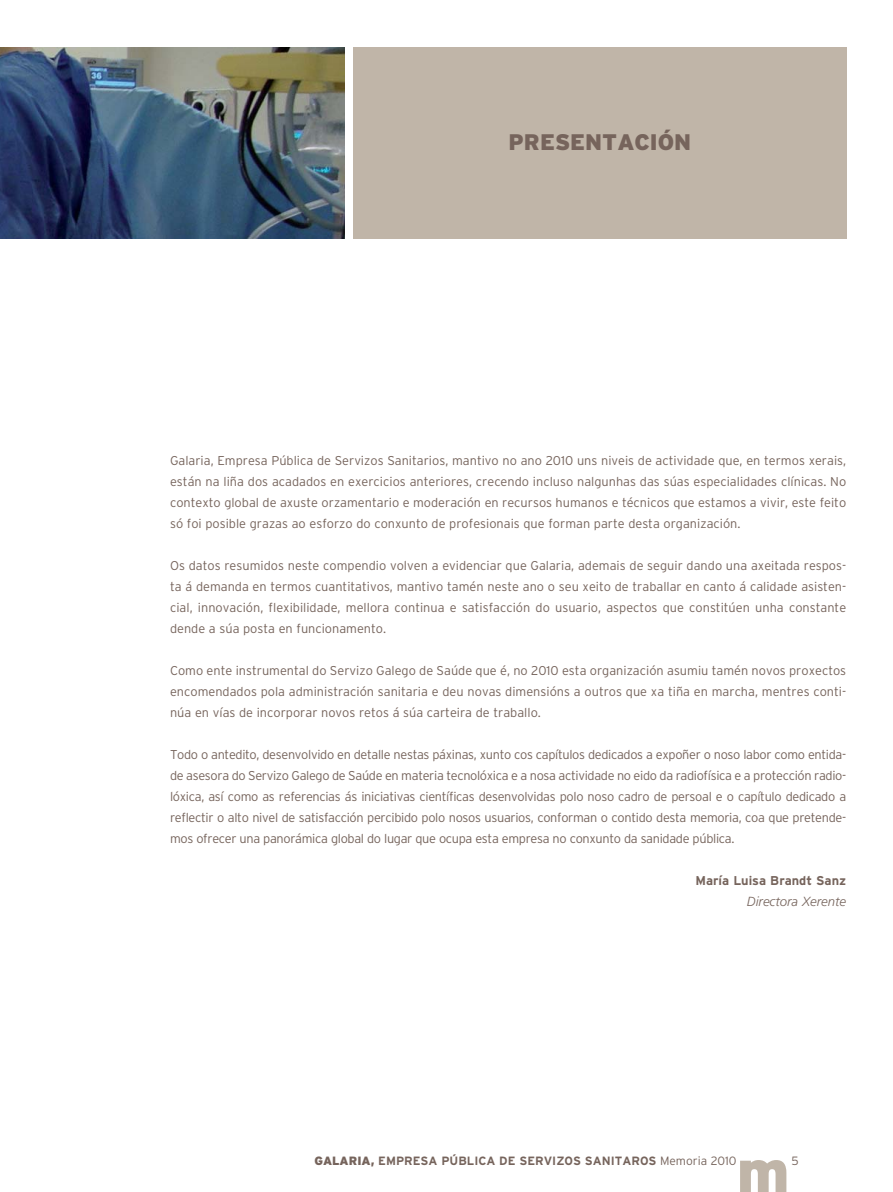
<style>
.page{position:relative;width:893px;height:1192px;background:#fff}
.page>*{position:absolute;margin:0;border:0;box-sizing:border-box;transform-origin:0 0}
.t1{font:900 60px "Interstate Adobe";color:#c0b5a8}
.t2{font:900 22.5px "Interstate Adobe";color:#76645c}
.t3{font:italic 300 13.2px "Frutiger";color:#76645c}
.t4{font:300 12.75px/21px "Interstate Adobe";color:#76645c;text-align:justify}
.t5{font:700 12.75px "Interstate Adobe";color:#76645c}
.t6{font:700 12px "Interstate Adobe";color:#76645c}
.t7{font:300 12px "Interstate Adobe";color:#76645c}
.s1{font-weight:900}
.s2{font-weight:300}
</style>
<div class="page">
<div style="left:353px;top:47px;width:493px;height:192px;background:#c0b5a8"></div>
<img style="left:0;top:47px;width:344px;height:192px">
<h2 class="t2" style="left:509px;top:133px;width:184px">PRESENTACIÓN</h2>
<p class="t4" style="left:170px;top:451px;width:678px">Galaria, Empresa Pública de Servizos Sanitarios, mantivo no ano 2010 uns niveis de actividade que, en termos xerais, están na liña dos acadados en exercicios anteriores, crecendo incluso nalgunhas das súas especialidades clínicas. No contexto global de axuste orzamentario e moderación en recursos humanos e técnicos que estamos a vivir, este feito só foi posible grazas ao esforzo do conxunto de profesionais que forman parte desta organización.</p>
<p class="t4" style="left:170px;top:556px;width:678px">Os datos resumidos neste compendio volven a evidenciar que Galaria, ademais de seguir dando una axeitada respos&shy;ta á demanda en termos cuantitativos, mantivo tamén neste ano o seu xeito de traballar en canto á calidade asisten&shy;cial, innovación, flexibilidade, mellora continua e satisfacción do usuario, aspectos que constitúen unha constante dende a súa posta en funcionamento.</p>
<p class="t4" style="left:170px;top:661px;width:678px">Como ente instrumental do Servizo Galego de Saúde que é, no 2010 esta organización asumiu tamén novos proxectos encomendados pola administración sanitaria e deu novas dimensións a outros que xa tiña en marcha, mentres conti&shy;núa en vías de incorporar novos retos á súa carteira de traballo.</p>
<p class="t4" style="left:170px;top:745px;width:678px">Todo o antedito, desenvolvido en detalle nestas páxinas, xunto cos capítulos dedicados a expoñer o noso labor como entida&shy;de asesora do Servizo Galego de Saúde en materia tecnolóxica e a nosa actividade no eido da radiofísica e a protección radio&shy;lóxica, así como as referencias ás iniciativas científicas desenvolvidas polo noso cadro de persoal e o capítulo dedicado a reflectir o alto nivel de satisfacción percibido polo nosos usuarios, conforman o contido desta memoria, coa que pretende&shy;mos ofrecer una panorámica global do lugar que ocupa esta empresa no conxunto da sanidade pública.</p>
<p class="t5" style="left:695px;top:875px;width:152px">María Luisa Brandt Sanz</p>
<p class="t3" style="left:747px;top:896px;width:101px">Directora Xerente</p>
<p class="t6" style="left:314px;top:1156px;width:424px"><span class="s1">GALARIA,</span> EMPRESA PÚBLICA DE SERVIZOS SANITAROS <span class="s2">Memoria 2010</span></p>
<p class="t7" style="left:791px;top:1156px;width:9px">5</p>
<h1 class="t1" style="left:737px;top:1148px;width:54px">m</h1>
</div>
